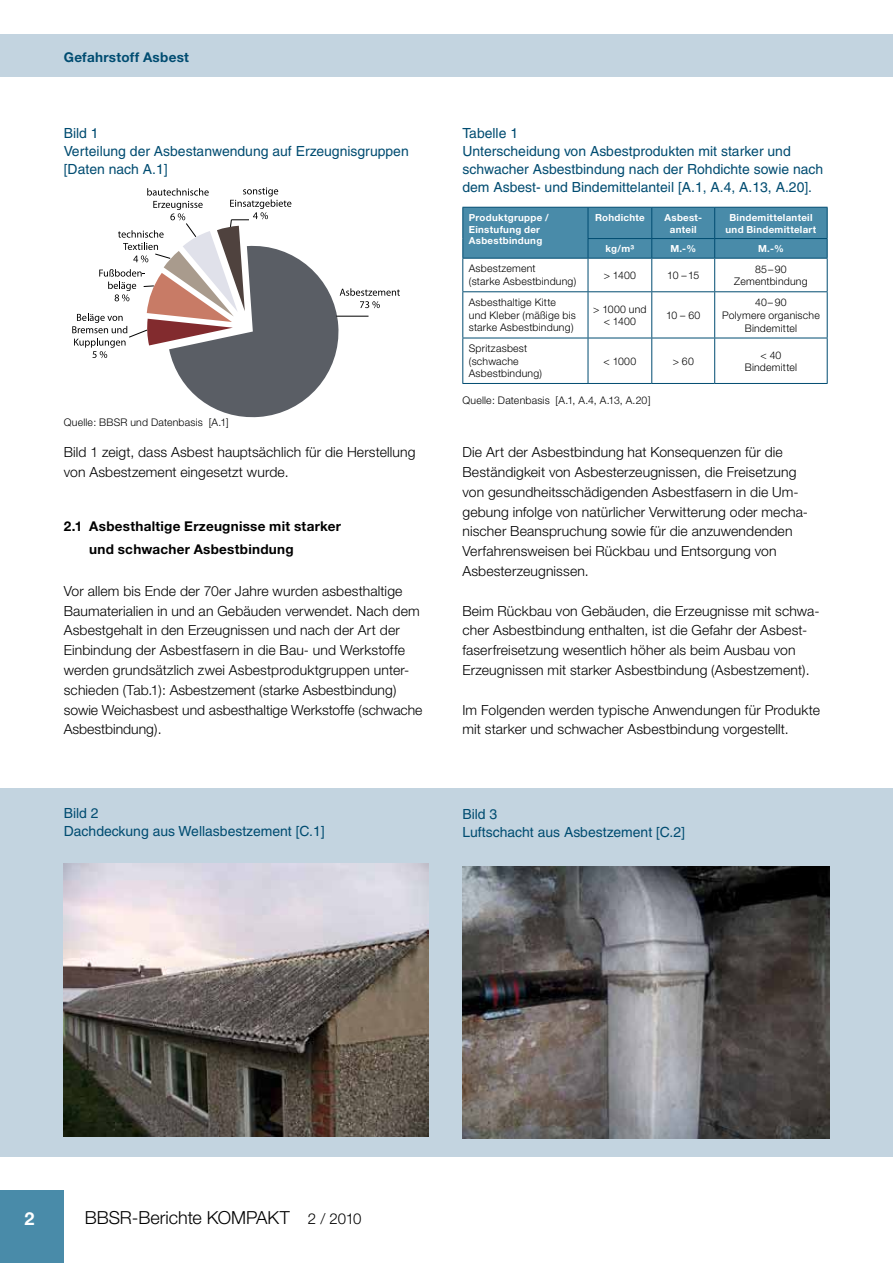
<style>
.page{position:relative;width:893px;height:1263px;background:#fff}
.page>*{position:absolute;margin:0;border:0;box-sizing:border-box;transform-origin:0 0}
.Flietext{font:300 18px "Helvetica Neue";color:#000}
.Hierarchie_3{font:700 18px "Helvetica Neue";color:#fff}
.Fließtext{font:300 13.95px/19.8px "Helvetica Neue";letter-spacing:.01em;color:#000}
.Abbildungs_Überschri{font:13.95px/18px "Helvetica";color:#004c71}
.Hierarchie_2{font:700 13.5px/22.5px "Helvetica Neue";letter-spacing:.02em;color:#000}
.Flietext-2{font:700 13.5px "Helvetica Neue";letter-spacing:.02em;color:#004c71}
.Tabellen_Text{font:300 10.5px/12.6px "Helvetica Neue";letter-spacing:.02em;color:#000;text-align:center}
.Tabellen_Text-2{font:700 9.75px/11.7px "Helvetica Neue";letter-spacing:.03em;color:#fff;text-align:center}
.s1{font-size:15px}
</style>
<div class="page">
<div style="left:0;top:34px;width:893px;height:42px;background:#c3d4e0"></div>
<div style="left:0;top:1190px;width:64px;height:73px;background:#498ba9"></div>
<div style="left:0;top:788px;width:893px;height:369px;background:#c3d4e0"></div>
<svg style="left:462px;top:207px;width:366px;height:51px;background:#4588a6"></svg>
<hr style="left:462px;top:258px;width:126px;height:1px;background:#004c71">
<hr style="left:462px;top:259px;width:1px;height:32px;background:#004c71">
<hr style="left:588px;top:258px;width:64px;height:1px;background:#004c71">
<hr style="left:588px;top:259px;width:1px;height:32px;background:#004c71">
<hr style="left:652px;top:258px;width:63px;height:1px;background:#004c71">
<hr style="left:651px;top:259px;width:1px;height:32px;background:#004c71">
<hr style="left:715px;top:258px;width:113px;height:1px;background:#004c71">
<hr style="left:714px;top:259px;width:1px;height:32px;background:#004c71">
<hr style="left:827px;top:259px;width:1px;height:32px;background:#004c71">
<hr style="left:462px;top:291px;width:126px;height:1px;background:#004c71">
<hr style="left:462px;top:292px;width:1px;height:46px;background:#004c71">
<hr style="left:588px;top:291px;width:64px;height:1px;background:#004c71">
<hr style="left:588px;top:292px;width:1px;height:46px;background:#004c71">
<hr style="left:652px;top:291px;width:63px;height:1px;background:#004c71">
<hr style="left:651px;top:292px;width:1px;height:46px;background:#004c71">
<hr style="left:715px;top:291px;width:113px;height:1px;background:#004c71">
<hr style="left:714px;top:292px;width:1px;height:46px;background:#004c71">
<hr style="left:827px;top:292px;width:1px;height:46px;background:#004c71">
<hr style="left:462px;top:338px;width:126px;height:1px;background:#004c71">
<hr style="left:462px;top:338px;width:1px;height:45px;background:#004c71">
<hr style="left:588px;top:338px;width:64px;height:1px;background:#004c71">
<hr style="left:588px;top:338px;width:1px;height:45px;background:#004c71">
<hr style="left:652px;top:338px;width:63px;height:1px;background:#004c71">
<hr style="left:651px;top:338px;width:1px;height:45px;background:#004c71">
<hr style="left:715px;top:338px;width:113px;height:1px;background:#004c71">
<hr style="left:714px;top:338px;width:1px;height:45px;background:#004c71">
<hr style="left:827px;top:338px;width:1px;height:45px;background:#004c71">
<hr style="left:462px;top:383px;width:126px;height:1px;background:#004c71">
<hr style="left:588px;top:383px;width:64px;height:1px;background:#004c71">
<hr style="left:652px;top:383px;width:63px;height:1px;background:#004c71">
<hr style="left:715px;top:383px;width:113px;height:1px;background:#004c71">
<img style="left:64px;top:863px;width:365px;height:273px">
<img style="left:462px;top:866px;width:367px;height:272px">
<svg style="left:72px;top:187px;width:328px;height:231px"></svg>
<p class="Flietext-2" style="left:64px;top:49px;width:127px">Gefahrstoff Asbest</p>
<p class="Abbildungs_Überschri" style="left:64px;top:124px;width:346px">Bild 1<br>Verteilung der Asbestanwendung auf Erzeugnisgruppen [Daten nach A.1]</p>
<p class="Tabellen_Text" style="left:64px;top:416px;width:166px">Quelle: BBSR und Datenbasis [A.1]</p>
<p class="Fließtext" style="left:64px;top:442px;width:353px">Bild 1 zeigt, dass Asbest hauptsächlich für die Herstellung von Asbestzement eingesetzt wurde.</p>
<p class="Hierarchie_2" style="left:89px;top:515px;width:253px;text-indent:-26px">2.1 Asbesthaltige Erzeugnisse mit starker und schwacher Asbestbindung</p>
<p class="Fließtext" style="left:64px;top:581px;width:360px">Vor allem bis Ende der 70er Jahre wurden asbesthaltige Baumaterialien in und an Gebäuden verwendet. Nach dem Asbestgehalt in den Erzeugnissen und nach der Art der Einbindung der Asbestfasern in die Bau- und Werkstoffe werden grundsätzlich zwei Asbestproduktgruppen unter&shy;schieden (Tab.1): Asbestzement (starke Asbestbindung) sowie Weichasbest und asbesthaltige Werkstoffe (schwache Asbestbindung).</p>
<p class="Abbildungs_Überschri" style="left:462px;top:124px;width:362px">Tabelle 1<br>Unterscheidung von Asbestprodukten mit starker und schwacher Asbestbindung nach der Rohdichte sowie nach dem Asbest- und Bindemittelanteil [A.1, A.4, A.13, A.20].</p>
<p class="Tabellen_Text-2" style="left:469px;top:211px;width:81px;text-align:left">Produktgruppe /<br>Einstufung der<br>Asbestbindung</p>
<p class="Tabellen_Text-2" style="left:595px;top:211px;width:51px">Rohdichte</p>
<p class="Tabellen_Text-2" style="left:664px;top:211px;width:39px">Asbest&shy;anteil</p>
<p class="Tabellen_Text-2" style="left:725px;top:211px;width:92px">Bindemittelanteil und Bindemittelart</p>
<p class="Tabellen_Text-2" style="left:605px;top:243px;width:31px">kg/m³</p>
<p class="Tabellen_Text-2" style="left:670px;top:243px;width:27px">M.-%</p>
<p class="Tabellen_Text-2" style="left:758px;top:243px;width:27px">M.-%</p>
<p class="Tabellen_Text" style="left:469px;top:262px;width:68px">Asbestzement</p>
<p class="Tabellen_Text" style="left:469px;top:275px;width:109px">(starke Asbestbindung)</p>
<p class="Tabellen_Text" style="left:604px;top:269px;width:34px">&gt; 1400</p>
<p class="Tabellen_Text" style="left:667px;top:269px;width:33px">10 –15</p>
<p class="Tabellen_Text" style="left:734px;top:263px;width:75px">85–90<br>Zementbindung</p>
<p class="Tabellen_Text" style="left:469px;top:296px;width:109px;text-align:left">Asbesthaltige Kitte und Kleber (mäßige bis starke Asbestbindung)</p>
<p class="Tabellen_Text" style="left:593px;top:302px;width:55px">&gt; 1000 und &lt; 1400</p>
<p class="Tabellen_Text" style="left:666px;top:309px;width:36px">10 – 60</p>
<p class="Tabellen_Text" style="left:722px;top:296px;width:99px">40–90<br>Polymere organische<br>Bindemittel</p>
<p class="Tabellen_Text" style="left:469px;top:342px;width:60px">Spritzasbest</p>
<p class="Tabellen_Text" style="left:469px;top:355px;width:75px;text-align:left">(schwache<br>Asbestbindung)</p>
<p class="Tabellen_Text" style="left:603px;top:355px;width:34px">&lt; 1000</p>
<p class="Tabellen_Text" style="left:673px;top:355px;width:23px">&gt; 60</p>
<p class="Tabellen_Text" style="left:745px;top:348px;width:54px">&lt; 40<br>Bindemittel</p>
<p class="Tabellen_Text" style="left:462px;top:394px;width:190px">Quelle: Datenbasis [A.1, A.4, A.13, A.20]</p>
<p class="Fließtext" style="left:462px;top:442px;width:347px">Die Art der Asbestbindung hat Konsequenzen für die Beständigkeit von Asbesterzeugnissen, die Freisetzung von gesundheitsschädigenden Asbestfasern in die Um&shy;gebung infolge von natürlicher Verwitterung oder mecha&shy;nischer Beanspruchung sowie für die anzuwendenden Verfahrensweisen bei Rückbau und Entsorgung von Asbesterzeugnissen.</p>
<p class="Fließtext" style="left:462px;top:600px;width:359px">Beim Rückbau von Gebäuden, die Erzeugnisse mit schwa&shy;cher Asbestbindung enthalten, ist die Gefahr der Asbest&shy;faserfreisetzung wesentlich höher als beim Ausbau von Erzeugnissen mit starker Asbestbindung (Asbestzement).</p>
<p class="Fließtext" style="left:462px;top:699px;width:359px">Im Folgenden werden typische Anwendungen für Produkte mit starker und schwacher Asbestbindung vorgestellt.</p>
<p class="Abbildungs_Überschri" style="left:64px;top:804px;width:262px">Bild 2<br>Dachdeckung aus Wellasbestzement [C.1]</p>
<p class="Abbildungs_Überschri" style="left:462px;top:805px;width:224px">Bild 3<br>Luftschacht aus Asbestzement [C.2]</p>
<p class="Hierarchie_3" style="left:24px;top:1207px;width:12px">2</p>
<p class="Flietext" style="left:85px;top:1206px;width:278px">BBSR-Berichte KOMPAKT <span class="s1">2 / 2010</span></p>
</div>
